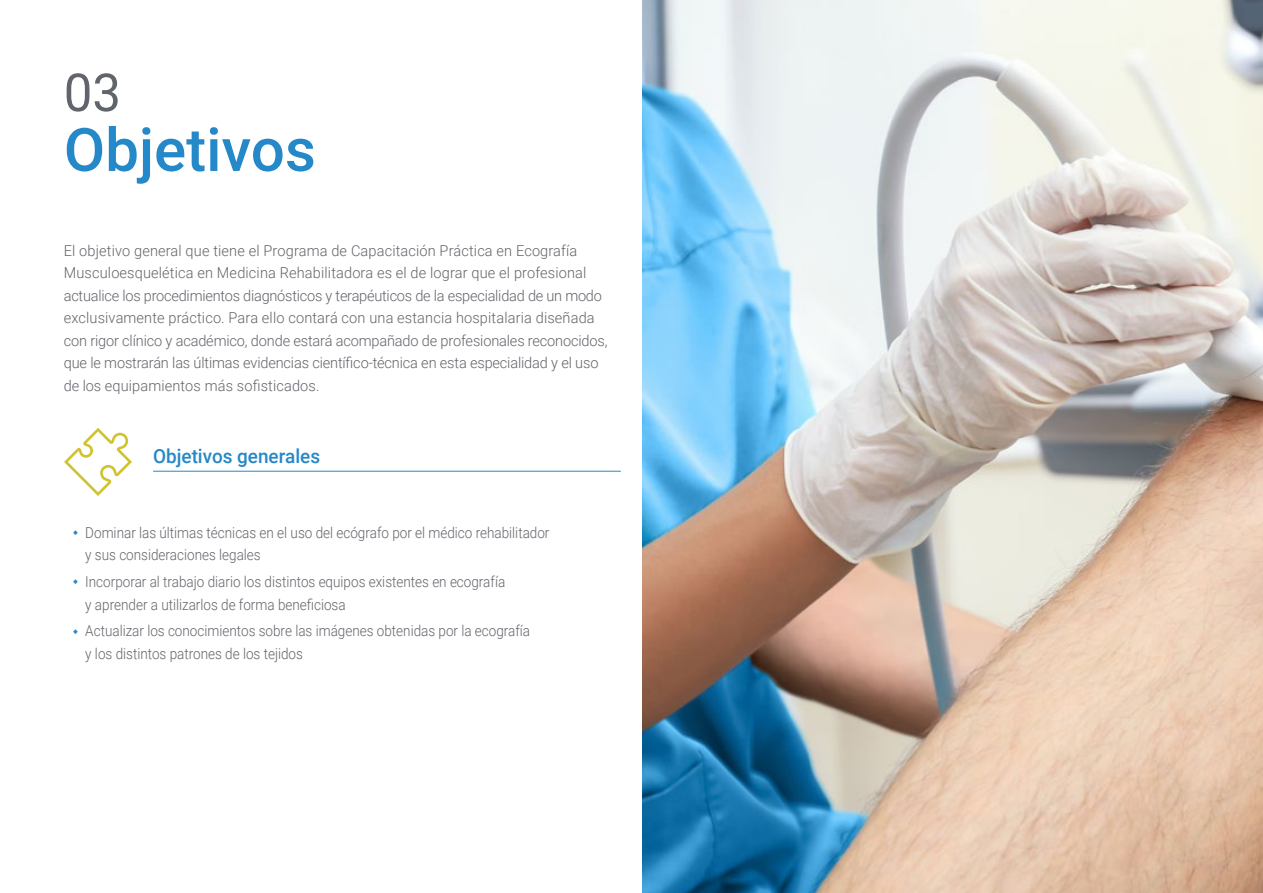
<style>
.page{position:relative;width:1263px;height:893px;background:#fff}
.page>*{position:absolute;margin:0;border:0;box-sizing:border-box;transform-origin:0 0}
.t1{font:500 60px "Roboto";color:#2488c9}
.t2{font:52.5px "Roboto";color:#61646a}
.t3{font:500 19.5px "Roboto";color:#2488c9}
.t4{font:300 15px/22.5px "Roboto";color:#61646a}
.t5{font:300 15px/22.5px "Roboto";color:#61646a;scale:.9 1}
</style>
<div class="page">
<img style="left:642px;top:0;width:621px;height:893px">
<hr style="left:153px;top:471px;width:468px;height:1px;background:#2488c9">
<svg style="left:64px;top:428px;width:68px;height:68px"></svg>
<h2 class="t2" style="left:64px;top:56px;width:59px">03</h2>
<h1 class="t1" style="left:64px;top:108px;width:254px">Objetivos</h1>
<p class="t4" style="left:64px;top:239px;width:545px">El objetivo general que tiene el Programa de Capacitación Práctica en Ecografía Musculoesquelética en Medicina Rehabilitadora es el de lograr que el profesional actualice los procedimientos diagnósticos y terapéuticos de la especialidad de un modo exclusivamente práctico. Para ello contará con una estancia hospitalaria diseñada con rigor clínico y académico, donde estará acompañado de profesionales reconocidos, que le mostrarán las últimas evidencias científico-técnica en esta especialidad y el uso de los equipamientos más sofisticados.</p>
<h3 class="t3" style="left:153px;top:442px;width:169px">Objetivos generales</h3>
<p class="t5" style="left:85px;top:521px;width:517px">Dominar las últimas técnicas en el uso del ecógrafo por el médico rehabilitador y sus consideraciones legales</p>
<p class="t5" style="left:85px;top:570px;width:468px">Incorporar al trabajo diario los distintos equipos existentes en ecografía y aprender a utilizarlos de forma beneficiosa</p>
<p class="t5" style="left:85px;top:619px;width:496px">Actualizar los conocimientos sobre las imágenes obtenidas por la ecografía y los distintos patrones de los tejidos</p>
</div>
